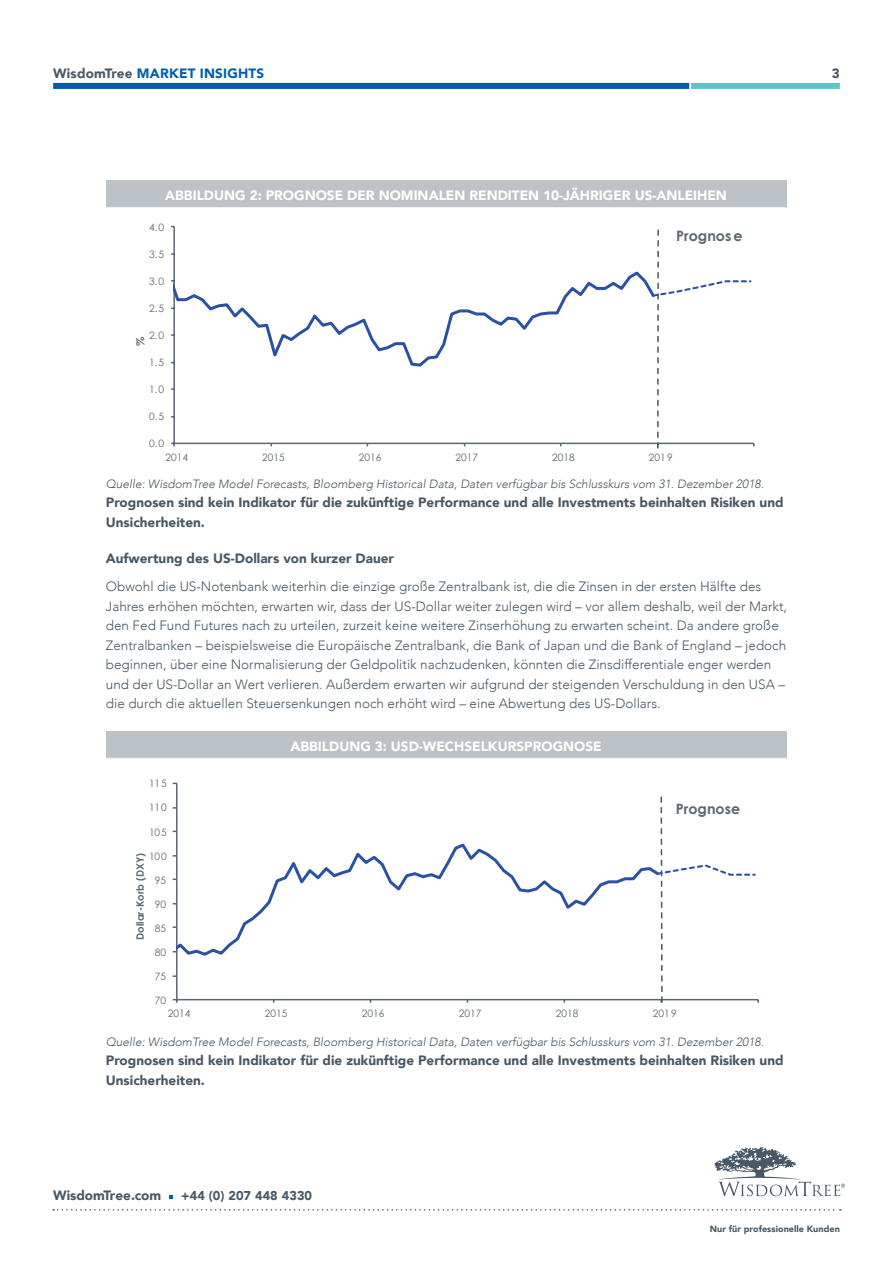
<style>
.page{position:relative;width:893px;height:1263px;background:#fff}
.page>*{position:absolute;margin:0;border:0;box-sizing:border-box;transform-origin:0 0}
.t1{font:700 14.25px "Century Gothic";color:#5b6870}
.t2{font:300 13.5px/19.5px "Avenir";color:#485865}
.t3{font:900 13.5px/19.5px "Avenir";color:#485865}
.t4{font:900 13.5px "Avenir";color:#fff}
.t5{font:900 13.5px "Avenir";letter-spacing:.015em;color:#005eac}
.t6{font:900 12.75px "Avenir";letter-spacing:.005em;color:#485865}
.t7{font:italic 300 12px "Avenir";color:#485865}
.t8{font:700 10.8px "Century Gothic";color:#5b6870}
.t9{font:10.2px "Century Gothic";color:#5b6870}
.t10{font:700 10.2px "Century Gothic";color:#5b6870}
.t11{font:900 9px "Avenir";letter-spacing:.005em;color:#485865}
.s1{color:#485865}
</style>
<div class="page">
<div style="left:53px;top:83px;width:636px;height:6px;background:#005eac"></div>
<div style="left:691px;top:83px;width:149px;height:6px;background:#5bc6cc"></div>
<svg style="left:53px;top:1209px;width:788px;height:1px"></svg>
<svg style="left:714px;top:1147px;width:131px;height:50px"></svg>
<svg style="left:170px;top:1195px;width:3px;height:4px"></svg>
<div style="left:106px;top:181px;width:680px;height:27px;background:#bdc2c6"></div>
<hr style="left:106px;top:207px;width:680px;height:1px;background:#fff">
<div style="left:106px;top:731px;width:680px;height:27px;background:#bdc2c6"></div>
<hr style="left:173px;top:227px;width:2px;height:216px;background:#5b6870">
<hr style="left:174px;top:443px;width:580px;height:1px;background:#5b6870">
<svg style="left:174px;top:226px;width:478px;height:142px"></svg>
<svg style="left:652px;top:230px;width:103px;height:218px"></svg>
<hr style="left:176px;top:783px;width:2px;height:217px;background:#5b6870">
<hr style="left:177px;top:999px;width:581px;height:1px;background:#5b6870">
<svg style="left:173px;top:999px;width:5px;height:4px"></svg>
<svg style="left:176px;top:783px;width:481px;height:211px"></svg>
<svg style="left:657px;top:796px;width:102px;height:207px"></svg>
<p class="t5" style="left:53px;top:62px;width:213px"><span class="s1">WisdomTree</span> MARKET INSIGHTS</p>
<p class="t4" style="left:165px;top:184px;width:563px">ABBILDUNG 2: PROGNOSE DER NOMINALEN RENDITEN 10-JÄHRIGER US-ANLEIHEN</p>
<p class="t9" style="left:149px;top:220px;width:16px">4.0</p>
<p class="t9" style="left:149px;top:247px;width:16px">3.5</p>
<p class="t9" style="left:149px;top:274px;width:16px">3.0</p>
<p class="t9" style="left:149px;top:301px;width:16px">2.5</p>
<p class="t9" style="left:149px;top:328px;width:16px">2.0</p>
<p class="t8" style="left:132px;top:346px;width:11px;rotate:-90deg">%</p>
<p class="t9" style="left:149px;top:355px;width:16px">1.5</p>
<p class="t9" style="left:149px;top:382px;width:16px">1.0</p>
<p class="t9" style="left:149px;top:409px;width:16px">0.5</p>
<p class="t9" style="left:149px;top:437px;width:16px">0.0</p>
<p class="t1" style="left:676px;top:225px;width:68px">Prognose</p>
<p class="t9" style="left:165px;top:450px;width:24px">2014</p>
<p class="t9" style="left:262px;top:450px;width:24px">2015</p>
<p class="t9" style="left:359px;top:450px;width:24px">2016</p>
<p class="t9" style="left:455px;top:450px;width:24px">2017</p>
<p class="t9" style="left:552px;top:450px;width:24px">2018</p>
<p class="t9" style="left:649px;top:450px;width:26px">2019</p>
<p class="t7" style="left:106px;top:476px;width:660px">Quelle: WisdomTree Model Forecasts, Bloomberg Historical Data, Daten verfügbar bis Schlusskurs vom 31. Dezember 2018.</p>
<p class="t3" style="left:106px;top:492px;width:679px">Prognosen sind kein Indikator für die zukünftige Performance und alle Investments beinhalten Risiken und<br>Unsicherheiten.</p>
<p class="t3" style="left:106px;top:548px;width:290px">Aufwertung des US-Dollars von kurzer Dauer</p>
<p class="t2" style="left:106px;top:577px;width:683px">Obwohl die US-Notenbank weiterhin die einzige große Zentralbank ist, die die Zinsen in der ersten Hälfte des Jahres erhöhen möchten, erwarten wir, dass der US-Dollar weiter zulegen wird – vor allem deshalb, weil der Markt, den Fed Fund Futures nach zu urteilen, zurzeit keine weitere Zinserhöhung zu erwarten scheint. Da andere große Zentralbanken – beispielsweise die Europäische Zentralbank, die Bank of Japan und die Bank of England – jedoch beginnen, über eine Normalisierung der Geldpolitik nachzudenken, könnten die Zinsdifferentiale enger werden und der US-Dollar an Wert verlieren. Außerdem erwarten wir aufgrund der steigenden Verschuldung in den USA – die durch die aktuellen Steuersenkungen noch erhöht wird – eine Abwertung des US-Dollars.</p>
<p class="t4" style="left:290px;top:734px;width:313px">ABBILDUNG 3: USD-WECHSELKURSPROGNOSE</p>
<p class="t9" style="left:149px;top:777px;width:19px">115</p>
<p class="t9" style="left:149px;top:801px;width:19px">110</p>
<p class="t9" style="left:149px;top:825px;width:19px">105</p>
<p class="t9" style="left:149px;top:849px;width:19px">100</p>
<p class="t10" style="left:132px;top:940px;width:88px;rotate:-90deg">Dollar-Korb (DXY)</p>
<p class="t9" style="left:155px;top:873px;width:13px">95</p>
<p class="t9" style="left:155px;top:897px;width:13px">90</p>
<p class="t9" style="left:155px;top:921px;width:13px">85</p>
<p class="t9" style="left:155px;top:945px;width:13px">80</p>
<p class="t9" style="left:155px;top:969px;width:13px">75</p>
<p class="t9" style="left:155px;top:993px;width:13px">70</p>
<p class="t1" style="left:676px;top:798px;width:66px">Prognose</p>
<p class="t9" style="left:168px;top:1006px;width:24px">2014</p>
<p class="t9" style="left:265px;top:1006px;width:24px">2015</p>
<p class="t9" style="left:362px;top:1006px;width:24px">2016</p>
<p class="t9" style="left:459px;top:1006px;width:24px">2017</p>
<p class="t9" style="left:556px;top:1006px;width:24px">2018</p>
<p class="t9" style="left:653px;top:1006px;width:25px">2019</p>
<p class="t7" style="left:106px;top:1034px;width:660px">Quelle: WisdomTree Model Forecasts, Bloomberg Historical Data, Daten verfügbar bis Schlusskurs vom 31. Dezember 2018.</p>
<p class="t3" style="left:106px;top:1050px;width:679px">Prognosen sind kein Indikator für die zukünftige Performance und alle Investments beinhalten Risiken und<br>Unsicherheiten.</p>
<p class="t3" style="left:53px;top:1185px;width:110px">WisdomTree.com</p>
<p class="t6" style="left:181px;top:1185px;width:132px">+44 (0) 207 448 4330</p>
<p class="t3" style="left:832px;top:63px;width:9px">3</p>
<p class="t11" style="left:710px;top:1221px;width:131px">Nur für professionelle Kunden</p>
</div>
